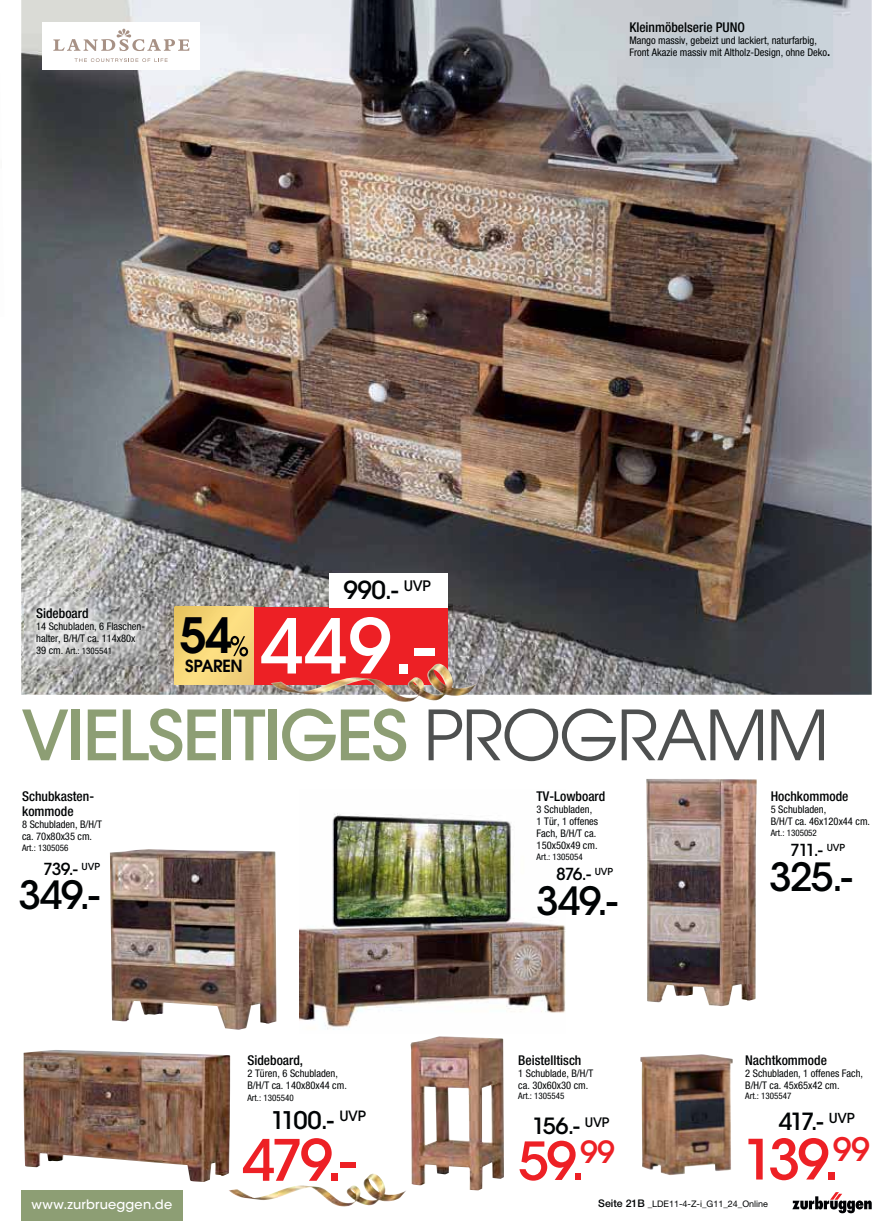
<style>
.page{position:relative;width:893px;height:1221px;background:#fff}
.page>*{position:absolute;margin:0;border:0;box-sizing:border-box;transform-origin:0 0}
.t1{font:500 75px "ITC Avant Garde Std";color:#fff}
.t2{font:500 68.55px "ITC Avant Garde Std";letter-spacing:-.03em;color:#8d9e74}
.t3{font:500 56.55px "ITC Avant Garde Std";color:#ed2025}
.t4{font:500 55.05px "ITC Avant Garde Std";color:#ed2025}
.t5{font:500 52.05px "ITC Avant Garde Std";color:#ed2025}
.t6{font:600 48.3px "ITC Avant Garde Std";color:#000104}
.t7{font:500 38.7px "ITC Avant Garde Std";letter-spacing:-.05em;color:#000304}
.t8{font:500 24.6px "ITC Avant Garde Std";color:#000304}
.t9{font:500 24.15px "ITC Avant Garde Std";color:#000304}
.t10{font:500 23.55px "ITC Avant Garde Std";color:#000304}
.t11{font:500 22.2px "ITC Avant Garde Std";color:#000304}
.t12{font:600 16.65px "ITC Avant Garde Std";letter-spacing:-.025em;color:#000104}
.t13{font:500 16.5px "ITC Avant Garde Std";letter-spacing:-.075em;color:#000304}
.t14{font:500 condensed 13.5px/15px "Helvetica Neue LT Pro";color:#000304}
.t15{font:500 12.9px "ITC Avant Garde Std";letter-spacing:.015em;color:#fff}
.t16{font:condensed 10.5px/12px "Helvetica Neue LT Pro";color:#000304}
.t17{font:condensed 9px "Helvetica Neue LT Pro";color:#000304}
.t18{font:9px "Helvetica Neue LT Pro";color:#000304}
.s1{font-weight:500;font-size:13.5px}
.s2{font-size:10.5px}
.s3{font-weight:400;color:#4e5050}
.s4{font-weight:500;font-size:10.5px}
</style>
<div class="page">
<svg style="left:792px;top:1192px;width:80px;height:21px"></svg>
<div style="left:21px;top:1190px;width:162px;height:30px;background:#8d9e74"></div>
<img style="left:21px;top:0;width:851px;height:694px">
<img style="left:25px;top:597px;width:131px;height:68px">
<div style="left:43px;top:22px;width:157px;height:47px;background:#fff"></div>
<svg style="left:53px;top:29px;width:136px;height:22px"></svg>
<svg style="left:75px;top:58px;width:93px;height:4px"></svg>
<img style="left:410px;top:1036px;width:94px;height:154px">
<img style="left:646px;top:779px;width:111px;height:227px">
<img style="left:300px;top:813px;width:266px;height:217px">
<img style="left:640px;top:1054px;width:93px;height:120px">
<div style="left:248px;top:607px;width:199px;height:77px;background:#ed2025"></div>
<div style="left:329px;top:573px;width:118px;height:34px;background:#fff"></div>
<svg style="left:174px;top:607px;width:80px;height:78px;background:#f0d276"></svg>
<img style="left:110px;top:849px;width:166px;height:180px">
<img style="left:24px;top:1050px;width:206px;height:131px">
<img style="left:271px;top:663px;width:206px;height:39px">
<img style="left:229px;top:1173px;width:177px;height:34px">
<p class="t14" style="left:629px;top:21px;width:117px">Kleinmöbelserie PUNO</p>
<p class="t16" style="left:629px;top:36px;width:203px">Mango massiv, gebeizt und lackiert, naturfarbig,<br>Front Akazie massiv mit Altholz-Design, ohne Deko<span class="s1">.</span></p>
<p class="t14" style="left:36px;top:607px;width:54px">Sideboard</p>
<p class="t16" style="left:36px;top:621px;width:110px">14 Schubladen, 6 Flaschen&shy;halter, B/H/T ca. 114x80x</p>
<p class="t17" style="left:36px;top:647px;width:77px"><span class="s2">39 cm.</span> Art.: 1305541</p>
<h3 class="t6" style="left:179px;top:608px;width:54px">54</h3>
<h3 class="t12" style="left:185px;top:656px;width:59px">SPAREN</h3>
<h3 class="t8" style="left:343px;top:579px;width:89px">990.- <sup>UVP</sup></h3>
<h1 class="t1" style="left:261px;top:611px;width:175px">449.-</h1>
<h2 class="t2" style="left:21px;top:703px;width:809px">VIELSEITIGES <span class="s3">PROGRAMM</span></h2>
<p class="t14" style="left:22px;top:790px;width:73px">Schubkasten&shy;kommode</p>
<p class="t16" style="left:22px;top:820px;width:81px">8 Schubladen, B/H/T ca. 70x80x35 cm.</p>
<p class="t17" style="left:22px;top:844px;width:48px">Art.: 1305056</p>
<h3 class="t7" style="left:18px;top:876px;width:83px">349.-</h3>
<h3 class="t13" style="left:43px;top:861px;width:58px">739.- <sup>UVP</sup></h3>
<p class="t14" style="left:247px;top:1053px;width:57px">Sideboard,</p>
<p class="t16" style="left:247px;top:1068px;width:101px">2 Türen, 6 Schubladen,<br>B/H/T ca. 140x80x44 cm.</p>
<p class="t17" style="left:247px;top:1094px;width:48px">Art.: 1305540</p>
<h3 class="t9" style="left:271px;top:1108px;width:96px">1100.- <sup>UVP</sup></h3>
<h3 class="t3" style="left:242px;top:1133px;width:115px">479.-</h3>
<p class="t14" style="left:537px;top:790px;width:70px">TV-Lowboard</p>
<p class="t16" style="left:537px;top:805px;width:63px">3 Schubladen,<br>1 Tür, 1 offenes<br>Fach, B/H/T ca.<br>150x50x49 cm.</p>
<p class="t17" style="left:537px;top:853px;width:48px">Art.: 1305054</p>
<h3 class="t7" style="left:536px;top:883px;width:83px">349.-</h3>
<h3 class="t13" style="left:556px;top:866px;width:58px">876.- <sup>UVP</sup></h3>
<p class="t14" style="left:518px;top:1053px;width:65px">Beistelltisch</p>
<p class="t16" style="left:518px;top:1068px;width:77px">1 Schublade, B/H/T ca. 30x60x30 cm.</p>
<p class="t17" style="left:518px;top:1092px;width:48px">Art.: 1305545</p>
<h3 class="t11" style="left:532px;top:1115px;width:79px">156.- <sup>UVP</sup></h3>
<h3 class="t5" style="left:518px;top:1136px;width:98px">59.<sup>99</sup></h3>
<p class="t14" style="left:771px;top:790px;width:79px">Hochkommode</p>
<p class="t16" style="left:771px;top:805px;width:101px">5 Schubladen,<br>B/H/T ca. 46x120x44 cm.</p>
<p class="t17" style="left:771px;top:829px;width:48px">Art.: 1305052</p>
<h3 class="t7" style="left:769px;top:859px;width:84px">325.-</h3>
<h3 class="t13" style="left:790px;top:842px;width:56px">711.- <sup>UVP</sup></h3>
<p class="t14" style="left:745px;top:1053px;width:83px">Nachtkommode</p>
<p class="t16" style="left:745px;top:1068px;width:119px">2 Schubladen, 1 offenes Fach,<br>B/H/T ca. 45x65x42 cm.</p>
<p class="t17" style="left:745px;top:1092px;width:48px">Art.: 1305547</p>
<h3 class="t10" style="left:779px;top:1110px;width:77px">417.- <sup>UVP</sup></h3>
<h3 class="t4" style="left:742px;top:1133px;width:129px">139.<sup>99</sup></h3>
<p class="t15" style="left:32px;top:1197px;width:142px">www.zurbrueggen.de</p>
<p class="t18" style="left:598px;top:1198px;width:171px"><span class="s4">Seite 21B</span> _LDE11-4-Z-i_G11_24_Online</p>
</div>
